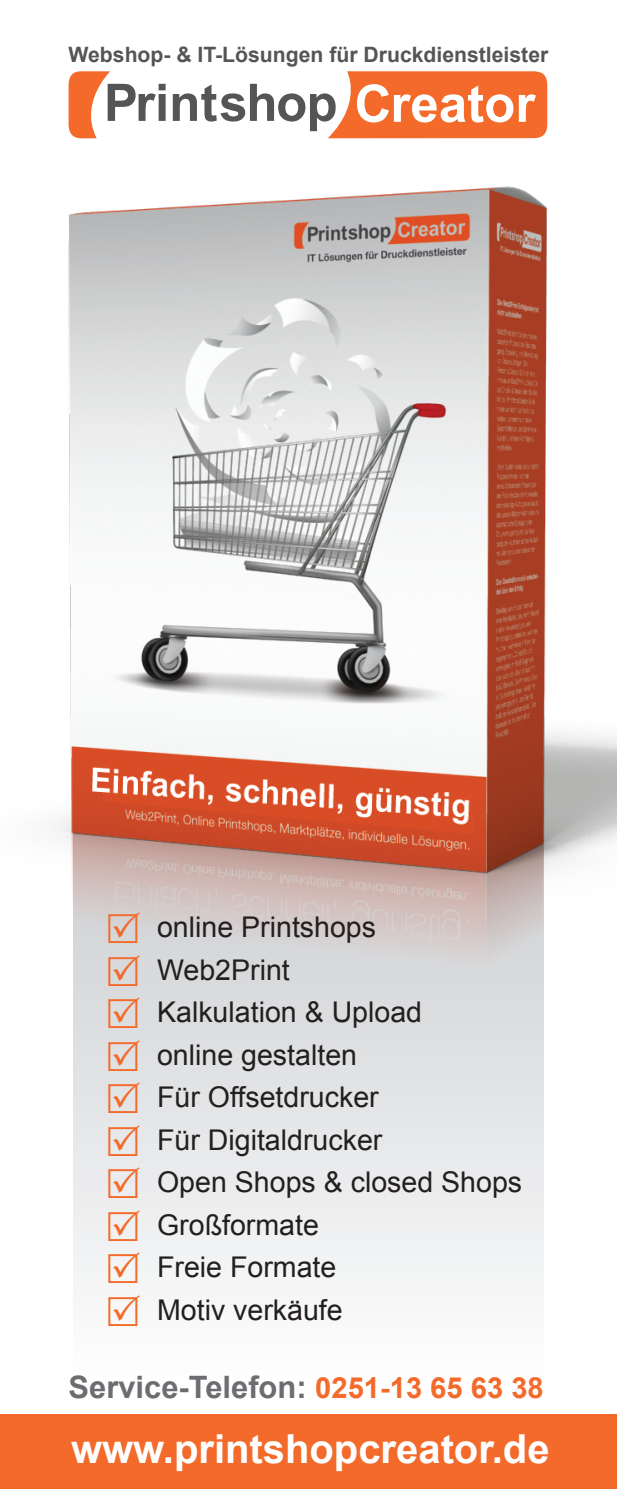
<style>
.page{position:relative;width:617px;height:1489px;background:#fff}
.page>*{position:absolute;margin:0;border:0;box-sizing:border-box;transform-origin:0 0}
.t1{font:700 40px "Arial";color:#fff}
.t2{font:700 31px "Arial";color:#6c6d70}
.t3{font:28.5px/42.5px "Arial";color:#231f20}
.t4{font:700 21.25px "Arial";color:#545557}
.s1{font-size:29px;color:#f36a2a}
</style>
<div class="page">
<div style="left:74px;top:756px;width:469px;height:632px;background:#f4f5f5"></div>
<img style="left:52px;top:81px;width:565px;height:1082px">
<div style="left:0;top:1413px;width:617px;height:75px;background:#f36a2a"></div>
<svg style="left:69px;top:71px;width:87px;height:67px"></svg>
<div style="left:158px;top:94px;width:7px;height:27px;background:#545557"></div>
<div style="left:158px;top:84px;width:7px;height:6px;background:#545557"></div>
<svg style="left:173px;top:71px;width:374px;height:67px"></svg>
<svg style="left:108px;top:912px;width:32px;height:31px"></svg>
<svg style="left:108px;top:954px;width:32px;height:31px"></svg>
<svg style="left:108px;top:997px;width:32px;height:31px"></svg>
<svg style="left:108px;top:1039px;width:32px;height:31px"></svg>
<svg style="left:108px;top:1082px;width:32px;height:31px"></svg>
<svg style="left:108px;top:1124px;width:32px;height:31px"></svg>
<p class="t4" style="left:69px;top:40px;width:481px">Webshop- &amp; IT-Lösungen für Druckdienstleister</p>
<p class="t3" style="left:157px;top:906px;width:366px">online Printshops<br>Web2Print<br>Kalkulation &amp; Upload<br>online gestalten<br>Für Offsetdrucker<br>Für Digitaldrucker<br>Open Shops &amp; closed Shops<br>Großformate<br>Freie Formate<br>Motiv verkäufe</p>
<p class="t2" style="left:69px;top:1366px;width:476px">Service-Telefon: <span class="s1">0251-13 65 63 38</span></p>
<h1 class="t1" style="left:71px;top:1422px;width:480px">www.printshopcreator.de</h1>
</div>
